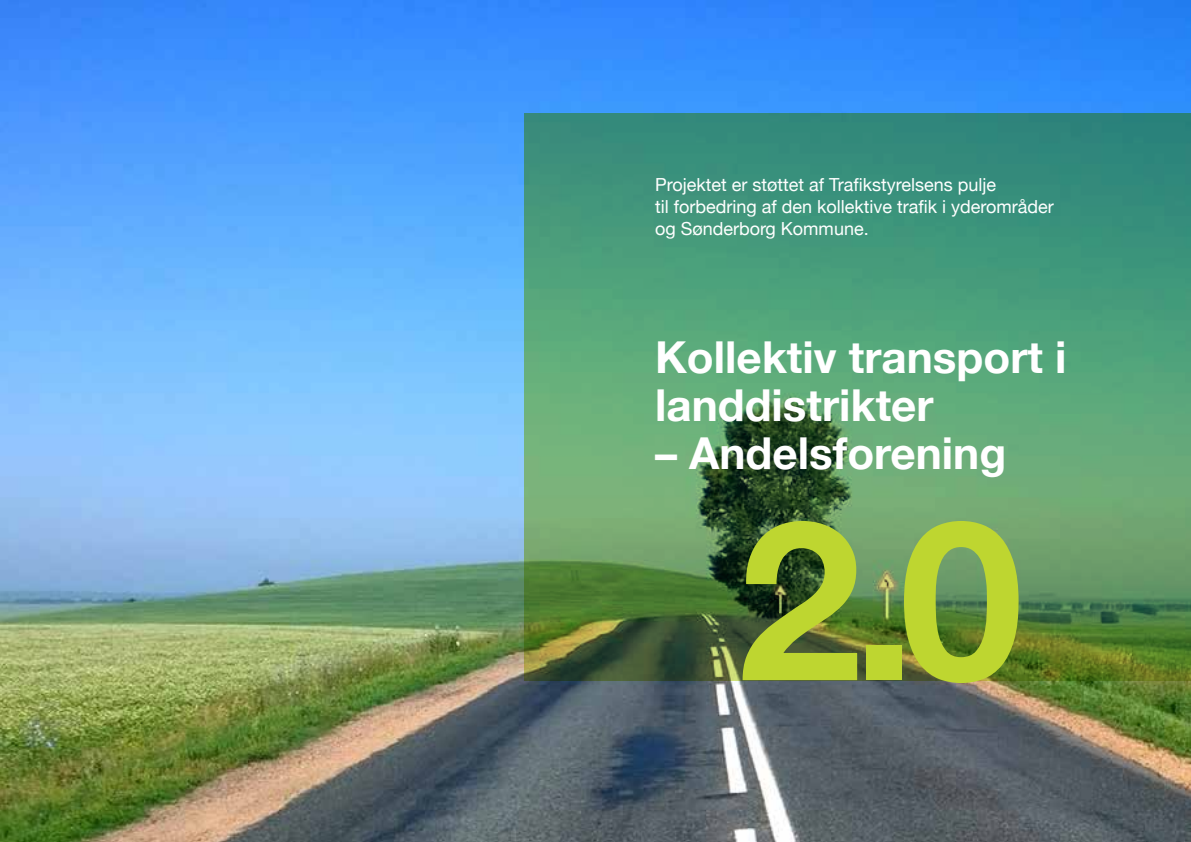
<style>
.page{position:relative;width:1191px;height:842px;background:#fff}
.page>*{position:absolute;margin:0;border:0;box-sizing:border-box;transform-origin:0 0}
.t1{font:700 222.9px "Helvetica Neue";color:#bed630}
.t2{font:700 44px/48px "Helvetica Neue";color:#fff}
.t3{font:18px/22px "Helvetica Neue";color:#fff}
</style>
<div class="page">
<img style="left:0;top:0;width:1191px;height:842px">
<svg style="left:524px;top:113px;width:667px;height:567px;background:#509168"></svg>
<p class="t3" style="left:655px;top:174px;width:400px">Projektet er støttet af Trafikstyrelsens pulje<br>til forbedring af den kollektive trafik i yderområder og Sønderborg Kommune.</p>
<h2 class="t2" style="left:655px;top:334px;width:413px">Kollektiv transport i landdistrikter</h2>
<h2 class="t2" style="left:655px;top:430px;width:353px">– Andelsforening</h2>
<h1 class="t1" style="left:738px;top:426px;width:287px">2.0</h1>
</div>
